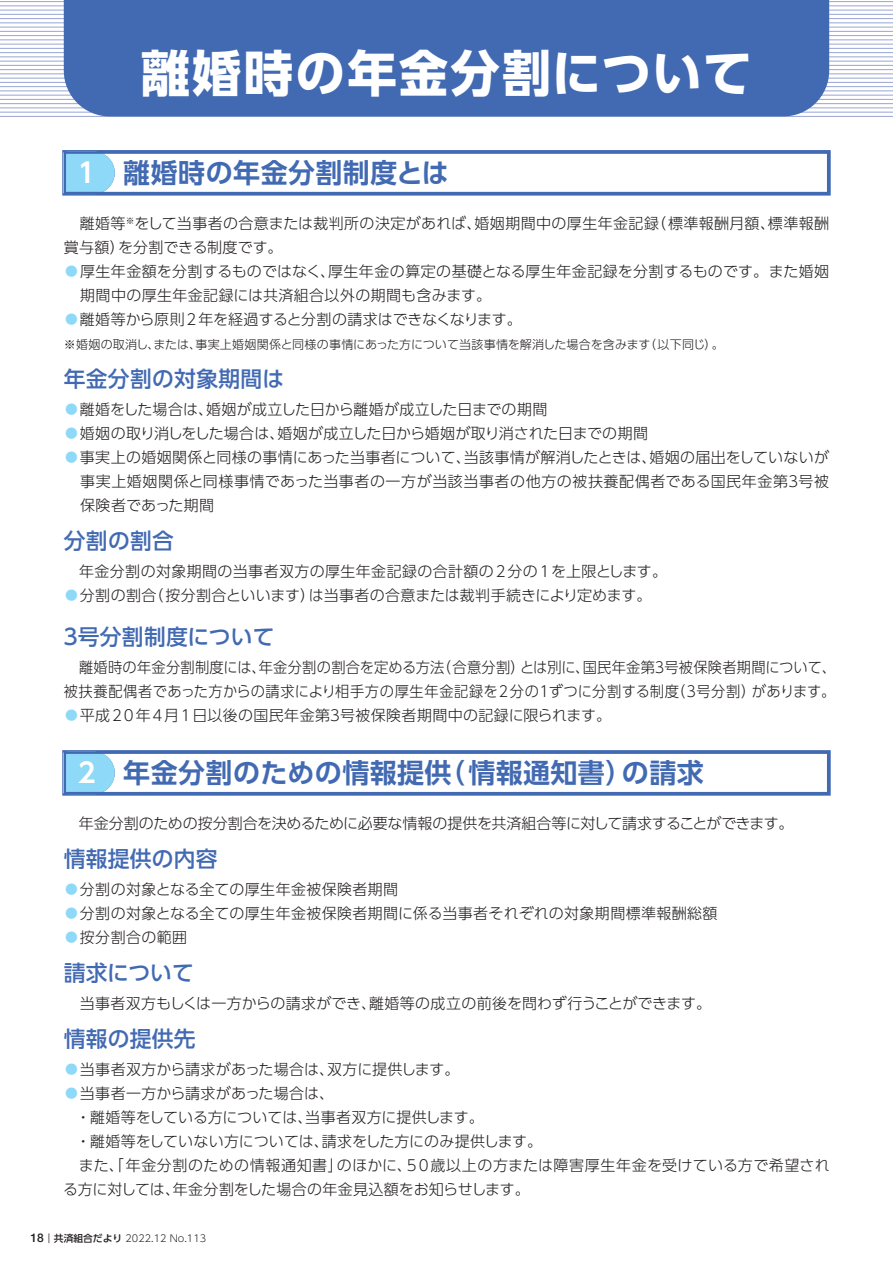
<style>
.page{position:relative;width:893px;height:1263px;background:#fff}
.page>*{position:absolute;margin:0;border:0;box-sizing:border-box;transform-origin:0 0}
.t1{font:49.5px "UD Shin Go Pr 6 Bold 90 pv RKSJ H";letter-spacing:.04em;color:#fff}
.t2{font:27px "UD Shin Go Pr 6 De Bold 90 pv RKSJ H";letter-spacing:.015em;color:#426ab3}
.t3{font:21.75px "UD Shin Go Pr 6 Medium 90 pv RKSJ H";letter-spacing:.01em;color:#426ab3}
.t4{font:15px/24px "UD Shin Go Pr 6 Light 90 pv RKSJ H";letter-spacing:.02em;color:#231f20}
.t5{font:15px/24px "UD Shin Go Pr 6 Light 90 pv RKSJ H";letter-spacing:.02em;color:#231f20;scale:.95 1}
.t6{font:15px "UD Shin Go Pr 6 Light 90 pv RKSJ H";letter-spacing:-.01em;color:#231f20}
.t7{font:15px "UD Shin Go Pr 6 Light 90 pv RKSJ H";letter-spacing:-.005em;color:#231f20}
.t8{font:15px "UD Shin Go Pr 6 Light 90 pv RKSJ H";letter-spacing:-.02em;color:#231f20}
.t9{font:12px "UD Shin Go Pr 6 Light 90 pv RKSJ H";letter-spacing:.005em;color:#231f20}
.t10{font:9.75px "UD Shin Go Pr 6 N Light 90 pv RKSJ H";color:#231f20}
.s1{color:#fff}
.s2{font-size:12.75px;color:#8ed8f8}
.s3{font-family:"Helvetica Neue LT Std";font-weight:500;font-size:12px}
.s4{font-family:"UD Shin Go Pr 6 N Regular 90 pv RKSJ H"}
.s5{font-family:"UD Shin Go Pr 6 N Medium 90 pv RKSJ H"}
</style>
<div class="page">
<hr style="left:0;top:116px;width:893px;height:1px;background:#98a5d4">
<hr style="left:0;top:112px;width:893px;height:1px;background:#98a5d4">
<hr style="left:0;top:108px;width:893px;height:1px;background:#98a5d4">
<hr style="left:0;top:103px;width:893px;height:1px;background:#98a5d4">
<hr style="left:0;top:99px;width:893px;height:1px;background:#98a5d4">
<hr style="left:0;top:95px;width:893px;height:1px;background:#98a5d4">
<hr style="left:0;top:91px;width:893px;height:1px;background:#98a5d4">
<hr style="left:0;top:86px;width:893px;height:1px;background:#98a5d4">
<hr style="left:0;top:82px;width:893px;height:1px;background:#98a5d4">
<hr style="left:0;top:78px;width:893px;height:1px;background:#98a5d4">
<hr style="left:0;top:73px;width:893px;height:1px;background:#98a5d4">
<hr style="left:0;top:69px;width:893px;height:1px;background:#98a5d4">
<hr style="left:0;top:65px;width:893px;height:1px;background:#98a5d4">
<hr style="left:0;top:61px;width:893px;height:1px;background:#98a5d4">
<hr style="left:0;top:56px;width:893px;height:1px;background:#98a5d4">
<hr style="left:0;top:52px;width:893px;height:1px;background:#98a5d4">
<hr style="left:0;top:48px;width:893px;height:1px;background:#98a5d4">
<hr style="left:0;top:44px;width:893px;height:1px;background:#98a5d4">
<hr style="left:0;top:39px;width:893px;height:1px;background:#98a5d4">
<hr style="left:0;top:35px;width:893px;height:1px;background:#98a5d4">
<hr style="left:0;top:31px;width:893px;height:1px;background:#98a5d4">
<hr style="left:0;top:27px;width:893px;height:1px;background:#98a5d4">
<hr style="left:0;top:22px;width:893px;height:1px;background:#98a5d4">
<hr style="left:0;top:18px;width:893px;height:1px;background:#98a5d4">
<hr style="left:0;top:14px;width:893px;height:1px;background:#98a5d4">
<hr style="left:0;top:10px;width:893px;height:1px;background:#98a5d4">
<hr style="left:0;top:5px;width:893px;height:1px;background:#98a5d4">
<hr style="left:0;top:1px;width:893px;height:1px;background:#98a5d4">
<div style="left:64px;top:0;width:765px;height:116px;background:#426ab3"></div>
<div style="left:62px;top:150px;width:769px;height:46px;border:3px solid #426ab3"></div>
<svg style="left:67px;top:155px;width:48px;height:36px;background:#94d9f8"></svg>
<div style="left:64px;top:152px;width:765px;height:42px;border:2px solid #426ab3"></div>
<div style="left:62px;top:750px;width:769px;height:46px;border:3px solid #426ab3"></div>
<svg style="left:67px;top:755px;width:48px;height:36px;background:#94d9f8"></svg>
<div style="left:64px;top:752px;width:765px;height:42px;border:2px solid #426ab3"></div>
<h1 class="t1" style="left:141px;top:55px;width:613px">離婚時の年金分割について</h1>
<h2 class="t2" style="left:78px;top:163px;width:373px"><span class="s1">1</span> 離婚時の年金分割制度とは</h2>
<p class="t4" style="left:64px;top:213px;width:767px">　離婚等<sup>※</sup>をして当事者の合意または裁判所の決定があれば、婚姻期間中の厚生年金記録（標準報酬月額、標準報酬賞与額）を分割できる制度です。</p>
<p class="t4" style="left:80px;top:261px;width:750px;text-indent:-15px"><span class="s2">●</span>厚生年金額を分割するものではなく、厚生年金の算定の基礎となる厚生年金記録を分割するものです。また婚姻期間中の厚生年金記録には共済組合以外の期間も含みます。</p>
<p class="t7" style="left:65px;top:314px;width:458px"><span class="s2">●</span>離婚等から原則2年を経過すると分割の請求はできなくなります。</p>
<p class="t9" style="left:64px;top:340px;width:661px">※婚姻の取消し、または、事実上婚姻関係と同様の事情にあった方について当該事情を解消した場合を含みます（以下同じ）。</p>
<h3 class="t3" style="left:64px;top:371px;width:222px">年金分割の対象期間は</h3>
<p class="t4" style="left:65px;top:399px;width:484px"><span class="s2">●</span>離婚をした場合は、婚姻が成立した日から離婚が成立した日までの期間</p>
<p class="t6" style="left:65px;top:428px;width:584px"><span class="s2">●</span> 婚姻の取り消しをした場合は、婚姻が成立した日から婚姻が取り消された日までの期間</p>
<p class="t4" style="left:80px;top:447px;width:750px;text-align:justify;text-indent:-15px"><span class="s2">●</span>事実上の婚姻関係と同様の事情にあった当事者について、当該事情が解消したときは、婚姻の届出をしていないが事実上婚姻関係と同様事情であった当事者の一方が当該当事者の他方の被扶養配偶者である国民年金第３号被保険者であった期間</p>
<h3 class="t3" style="left:64px;top:533px;width:112px">分割の割合</h3>
<p class="t4" style="left:64px;top:561px;width:605px">　年金分割の対象期間の当事者双方の厚生年金記録の合計額の2分の1を上限とします。</p>
<p class="t4" style="left:65px;top:585px;width:588px"><span class="s2">●</span>分割の割合（按分割合といいます）は当事者の合意または裁判手続きにより定めます。</p>
<h3 class="t3" style="left:60px;top:629px;width:216px">３号分割制度について</h3>
<p class="t5" style="left:64px;top:657px;width:814px">　離婚時の年金分割制度には、年金分割の割合を定める方法（合意分割）とは別に、国民年金第３号被保険者期間について、被扶養配偶者であった方からの請求により相手方の厚生年金記録を2分の１ずつに分割する制度（３号分割）があります。</p>
<p class="t4" style="left:65px;top:705px;width:547px"><span class="s2">●</span>平成20年4月1日以後の国民年金第３号被保険者期間中の記録に限られます。</p>
<h2 class="t2" style="left:78px;top:763px;width:628px"><span class="s1">21</span> 年金分割のための情報提供（情報通知書）の請求</h2>
<p class="t8" style="left:64px;top:818px;width:731px">　年金分割のための按分割合を決めるために必要な情報の提供を共済組合等に対して請求することができます。</p>
<h3 class="t3" style="left:64px;top:851px;width:155px">情報提供の内容</h3>
<p class="t4" style="left:65px;top:879px;width:335px"><span class="s2">●</span>分割の対象となる全ての厚生年金被保険者期間</p>
<p class="t4" style="left:65px;top:903px;width:654px"><span class="s2">●</span>分割の対象となる全ての厚生年金被保険者期間に係る当事者それぞれの対象期間標準報酬総額</p>
<p class="t4" style="left:65px;top:927px;width:123px"><span class="s2">●</span>按分割合の範囲</p>
<h3 class="t3" style="left:64px;top:965px;width:131px">請求について</h3>
<p class="t4" style="left:80px;top:993px;width:633px">当事者双方もしくは一方からの請求ができ、離婚等の成立の前後を問わず行うことができます。</p>
<h3 class="t3" style="left:64px;top:1031px;width:133px">情報の提供先</h3>
<p class="t4" style="left:65px;top:1059px;width:396px"><span class="s2">●</span>当事者双方から請求があった場合は、双方に提供します。</p>
<p class="t4" style="left:65px;top:1083px;width:270px"><span class="s2">●</span>当事者一方から請求があった場合は、</p>
<p class="t6" style="left:76px;top:1112px;width:410px">・離婚等をしている方については、当事者双方に提供します。</p>
<p class="t7" style="left:76px;top:1136px;width:468px">・離婚等をしていない方については、請求をした方にのみ提供します。</p>
<p class="t4" style="left:64px;top:1155px;width:767px">　また、「年金分割のための情報通知書」のほかに、50歳以上の方または障害厚生年金を受けている方で希望され</p>
<p class="t6" style="left:63px;top:1184px;width:468px">る方に対しては、年金分割をした場合の年金見込額をお知らせします。</p>
<p class="t10" style="left:31px;top:1234px;width:177px"><span class="s3">18</span><span class="s4">｜</span><span class="s5">共済組合だより</span> 2022.12 No.113</p>
</div>
